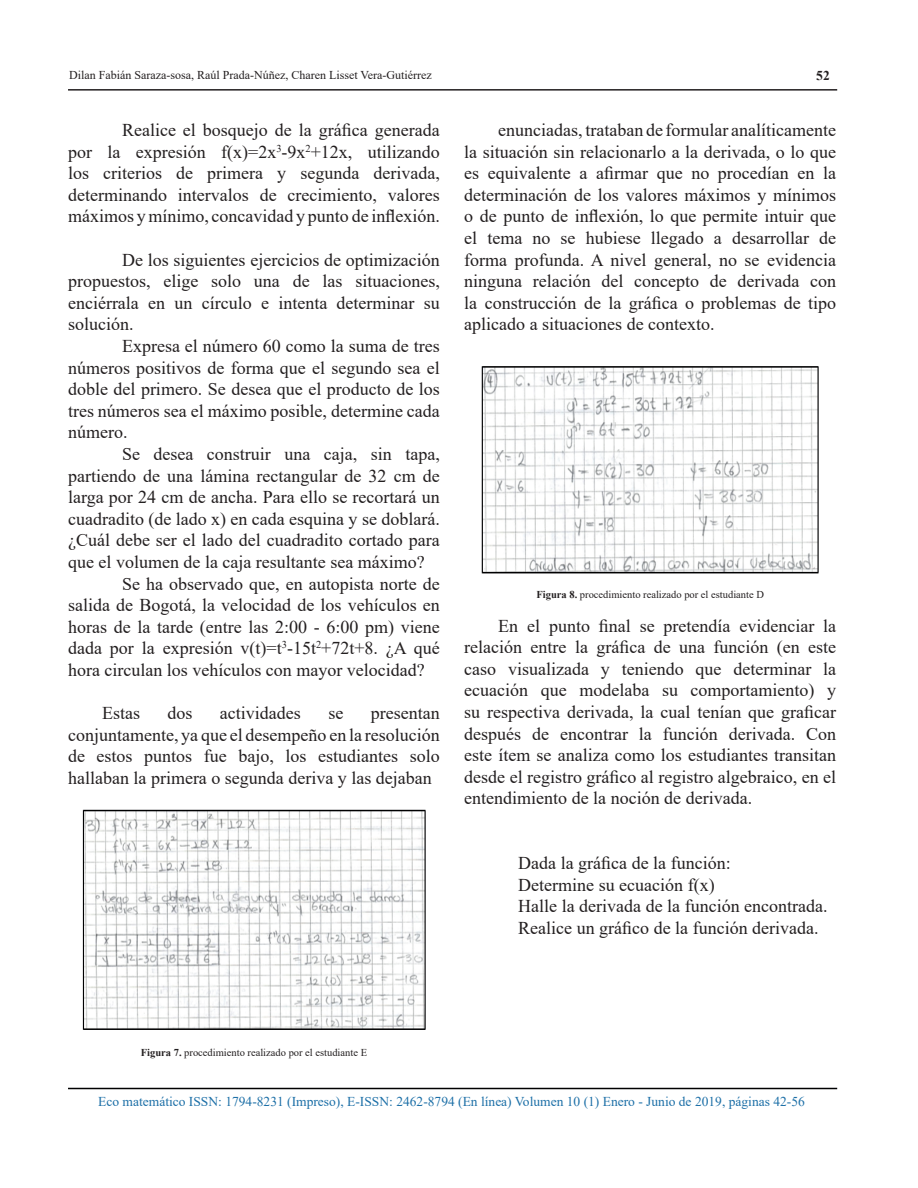
<style>
.page{position:relative;width:918px;height:1188px;background:#fff}
.page>*{position:absolute;margin:0;border:0;box-sizing:border-box;transform-origin:0 0}
.Cuerpo_de_texto{font:18px/21.6px "Times New Roman";color:#231f20;text-align:justify}
.t1{font:13.5px "Times New Roman";color:#1c6fa7}
.t2{font:700 13.5px "Times New Roman";color:#231f20}
.t3{font:12px "Times New Roman";color:#231f20}
.t4{font:10.5px "Times New Roman";color:#231f20}
.s1{font-weight:700}
</style>
<div class="page">
<hr style="left:68px;top:1088px;width:769px;height:1px;background:#000001">
<hr style="left:68px;top:89px;width:769px;height:2px;background:#231f20">
<img style="left:82px;top:809px;width:344px;height:221px">
<img style="left:481px;top:366px;width:338px;height:208px">
<p class="t3" style="left:69px;top:66px;width:364px">Dilan Fabián Saraza-sosa, Raúl Prada-Núñez, Charen Lisset Vera-Gutiérrez</p>
<p class="Cuerpo_de_texto" style="left:68px;top:119px;width:373px;text-indent:54px">Realice el bosquejo de la gráfica generada por la expresión f(x)=2x<sup>3</sup>-9x<sup>2</sup>+12x, utilizando los criterios de primera y segunda derivada, determinando intervalos de crecimiento, valores máximos y mínimo, concavidad y punto de inflexión.</p>
<p class="Cuerpo_de_texto" style="left:68px;top:248px;width:373px;text-indent:54px">De los siguientes ejercicios de optimización propuestos, elige solo una de las situaciones, enciérrala en un círculo e intenta determinar su solución.</p>
<p class="Cuerpo_de_texto" style="left:68px;top:335px;width:373px;text-indent:54px">Expresa el número 60 como la suma de tres números positivos de forma que el segundo sea el doble del primero. Se desea que el producto de los tres números sea el máximo posible, determine cada número.</p>
<p class="Cuerpo_de_texto" style="left:68px;top:443px;width:373px;text-indent:54px">Se desea construir una caja, sin tapa, partiendo de una lámina rectangular de 32 cm de larga por 24 cm de ancha. Para ello se recortará un cuadradito (de lado x) en cada esquina y se doblará. ¿Cuál debe ser el lado del cuadradito cortado para que el volumen de la caja resultante sea máximo?</p>
<p class="Cuerpo_de_texto" style="left:68px;top:572px;width:373px;text-indent:54px">Se ha observado que, en autopista norte de salida de Bogotá, la velocidad de los vehículos en horas de la tarde (entre las 2:00 - 6:00 pm) viene dada por la expresión v(t)=t<sup>3</sup>-15t<sup>2</sup>+72t+8. ¿A qué hora circulan los vehículos con mayor velocidad?</p>
<p class="Cuerpo_de_texto" style="left:102px;top:702px;width:39px">Estas</p>
<p class="Cuerpo_de_texto" style="left:168px;top:702px;width:27px">dos</p>
<p class="Cuerpo_de_texto" style="left:220px;top:702px;width:82px">actividades</p>
<p class="Cuerpo_de_texto" style="left:328px;top:702px;width:16px">se</p>
<p class="Cuerpo_de_texto" style="left:68px;top:702px;width:373px;text-indent:303px">presentan conjuntamente, ya que el desempeño en la resolución de estos puntos fue bajo, los estudiantes solo hallaban la primera o segunda deriva y las dejaban</p>
<p class="t2" style="left:816px;top:66px;width:15px">52</p>
<p class="Cuerpo_de_texto" style="left:464px;top:119px;width:373px;text-indent:34px">enunciadas, trataban de formular analíticamente la situación sin relacionarlo a la derivada, o lo que es equivalente a afirmar que no procedían en la determinación de los valores máximos y mínimos o de punto de inflexión, lo que permite intuir que el tema no se hubiese llegado a desarrollar de forma profunda. A nivel general, no se evidencia ninguna relación del concepto de derivada con la construcción de la gráfica o problemas de tipo aplicado a situaciones de contexto.</p>
<p class="t4" style="left:537px;top:587px;width:229px"><span class="s1">Figura 8.</span> procedimiento realizado por el estudiante D</p>
<p class="Cuerpo_de_texto" style="left:464px;top:614px;width:373px;text-indent:34px">En el punto final se pretendía evidenciar la relación entre la gráfica de una función (en este caso visualizada y teniendo que determinar la ecuación que modelaba su comportamiento) y su respectiva derivada, la cual tenían que graficar después de encontrar la función derivada. Con este ítem se analiza como los estudiantes transitan desde el registro gráfico al registro algebraico, en el entendimiento de la noción de derivada.</p>
<p class="Cuerpo_de_texto" style="left:518px;top:852px;width:214px">Dada la gráfica de la función:</p>
<p class="Cuerpo_de_texto" style="left:518px;top:873px;width:198px">Determine su ecuación f(x)</p>
<p class="Cuerpo_de_texto" style="left:518px;top:895px;width:311px">Halle la derivada de la función encontrada.</p>
<p class="Cuerpo_de_texto" style="left:518px;top:917px;width:302px">Realice un gráfico de la función derivada.</p>
<p class="t4" style="left:141px;top:1045px;width:228px"><span class="s1">Figura 7.</span> procedimiento realizado por el estudiante E</p>
<p class="t1" style="left:98px;top:1092px;width:708px">Eco matemático ISSN: 1794-8231 (Impreso), E-ISSN: 2462-8794 (En línea) Volumen 10 (1) Enero - Junio de 2019, páginas 42-56</p>
</div>
